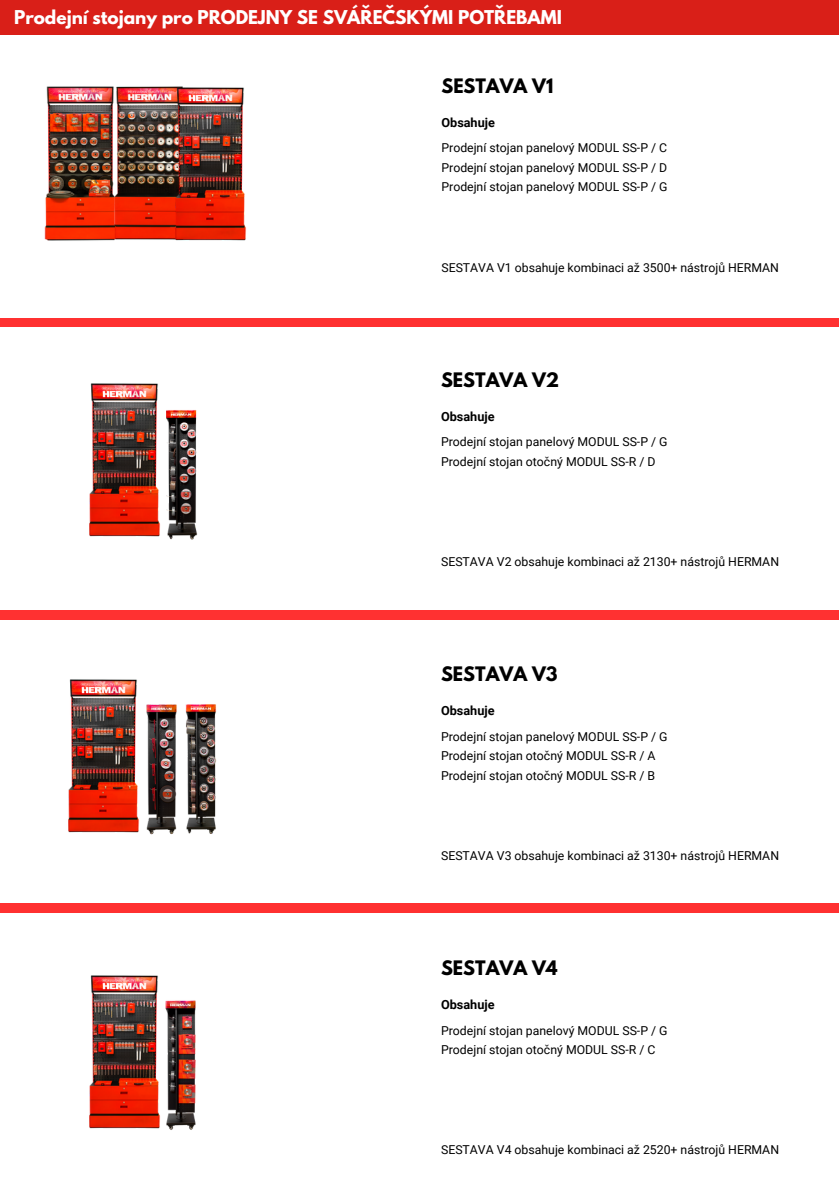
<style>
.page{position:relative;width:839px;height:1191px;background:#fff}
.page>*{position:absolute;margin:0;border:0;box-sizing:border-box;transform-origin:0 0}
.t1{font:700 17.6px "League Spartan";color:#000}
.t2{font:700 16.8px "League Spartan";color:#fff}
.t3{font:700 12.6px "Roboto";color:#000}
.t4{font:12.2px "Roboto";color:#000}
</style>
<div class="page">
<div style="left:0;top:318px;width:838px;height:9px;background:#ff3131"></div>
<div style="left:0;top:611px;width:838px;height:9px;background:#ff3131"></div>
<div style="left:0;top:0;width:838px;height:35px;background:#d91f18"></div>
<div style="left:0;top:903px;width:838px;height:9px;background:#ff3131"></div>
<img style="left:44px;top:86px;width:84px;height:155px">
<img style="left:128px;top:86px;width:118px;height:155px">
<img style="left:89px;top:383px;width:69px;height:154px">
<img style="left:115px;top:406px;width:83px;height:134px">
<img style="left:68px;top:679px;width:69px;height:154px">
<img style="left:93px;top:701px;width:41px;height:132px">
<img style="left:134px;top:701px;width:83px;height:134px">
<img style="left:89px;top:975px;width:69px;height:154px">
<img style="left:115px;top:997px;width:81px;height:133px">
<p class="t2" style="left:14px;top:9px;width:549px">Prodejní stojany pro PRODEJNY SE SVÁŘEČSKÝMI POTŘEBAMI</p>
<h1 class="t1" style="left:441px;top:77px;width:113px">SESTAVA V1</h1>
<p class="t3" style="left:441px;top:115px;width:55px">Obsahuje</p>
<h3 class="t4" style="left:441px;top:141px;width:227px">Prodejní stojan panelový MODUL SS-P / C</h3>
<p class="t4" style="left:441px;top:161px;width:227px">Prodejní stojan panelový MODUL SS-P / D</p>
<p class="t4" style="left:441px;top:180px;width:227px">Prodejní stojan panelový MODUL SS-P / G</p>
<p class="t4" style="left:441px;top:260px;width:339px">SESTAVA V1 obsahuje kombinaci až 3500+ nástrojů HERMAN</p>
<p class="t1" style="left:441px;top:371px;width:120px">SESTAVA V2</p>
<p class="t3" style="left:441px;top:409px;width:55px">Obsahuje</p>
<p class="t4" style="left:441px;top:435px;width:228px">Prodejní stojan panelový MODUL SS-P / G</p>
<p class="t4" style="left:441px;top:455px;width:216px">Prodejní stojan otočný MODUL SS-R / D</p>
<p class="t4" style="left:441px;top:554px;width:339px">SESTAVA V2 obsahuje kombinaci až 2130+ nástrojů HERMAN</p>
<h1 class="t1" style="left:441px;top:665px;width:118px">SESTAVA V3</h1>
<p class="t3" style="left:441px;top:703px;width:55px">Obsahuje</p>
<h3 class="t4" style="left:441px;top:729px;width:228px">Prodejní stojan panelový MODUL SS-P / G</h3>
<p class="t4" style="left:441px;top:749px;width:216px">Prodejní stojan otočný MODUL SS-R / A</p>
<p class="t4" style="left:441px;top:768px;width:215px">Prodejní stojan otočný MODUL SS-R / B</p>
<p class="t4" style="left:441px;top:849px;width:339px">SESTAVA V3 obsahuje kombinaci až 3130+ nástrojů HERMAN</p>
<p class="t1" style="left:441px;top:959px;width:118px">SESTAVA V4</p>
<h1 class="t3" style="left:441px;top:998px;width:55px">Obsahuje</h1>
<p class="t4" style="left:441px;top:1024px;width:228px">Prodejní stojan panelový MODUL SS-P / G</p>
<p class="t4" style="left:441px;top:1043px;width:216px">Prodejní stojan otočný MODUL SS-R / C</p>
<p class="t4" style="left:441px;top:1143px;width:339px">SESTAVA V4 obsahuje kombinaci až 2520+ nástrojů HERMAN</p>
</div>
